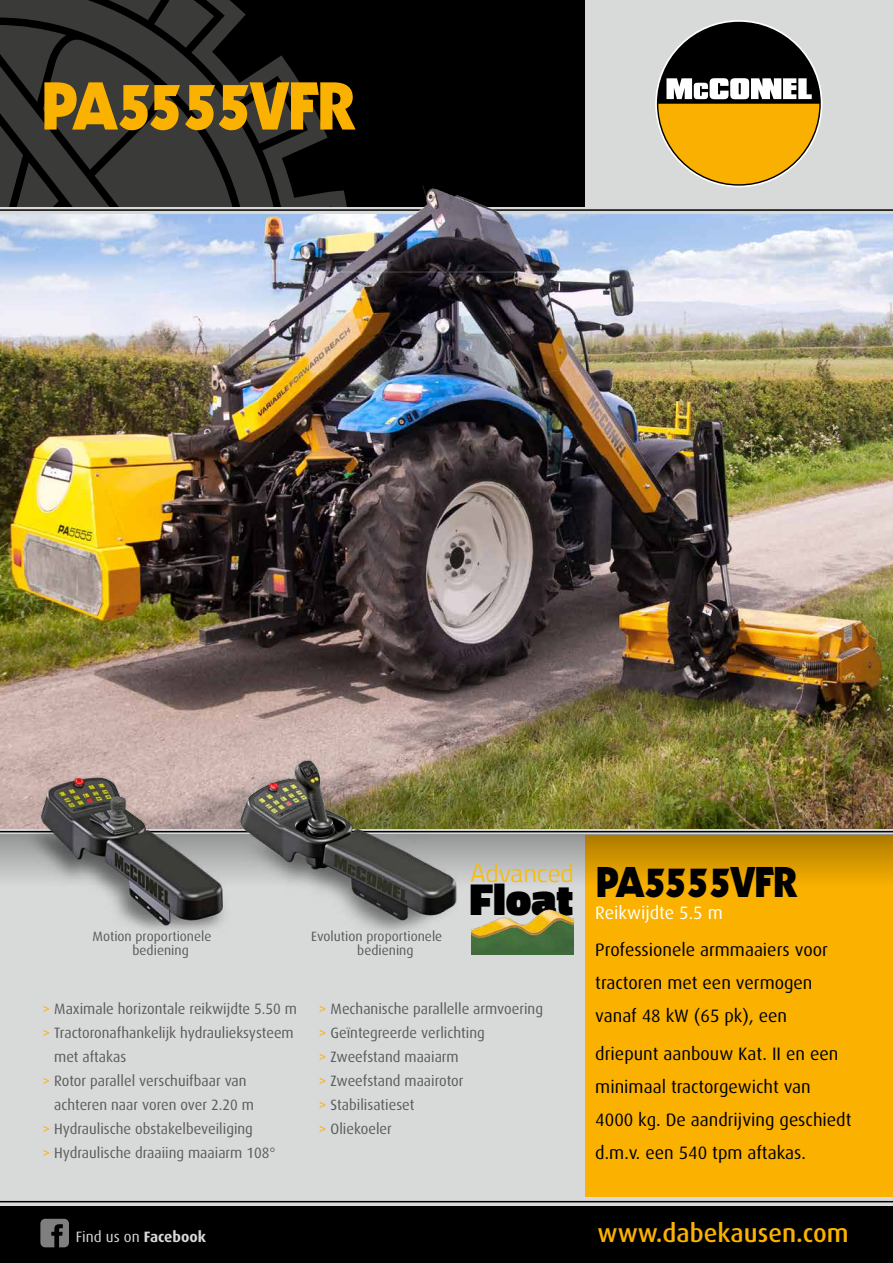
<style>
.page{position:relative;width:893px;height:1263px;background:#d8d9d9}
.page>*{position:absolute;margin:0;border:0;box-sizing:border-box;transform-origin:0 0}
.t1{font:66px "Geometric 231 BT Heavy C";letter-spacing:-.04em;color:#fab100}
.t2{font:900 45.45px "Titillium";color:#000}
.t3{font:42px "Geometric 231 BT Heavy C";letter-spacing:-.04em;color:#000}
.t4{font:500 25.5px "Dax";color:#fab100}
.t5{font:300 25.5px "Titillium";color:#fbba00}
.t6{font:18px/33px "Dax";color:#000}
.t7{font:18px "Dax";color:#fff}
.t8{font:15px/24px "Dax";color:#5a5a59}
.t9{font:15px "Dax";color:#d8d9d9}
.t10{font:13.5px/13.5px "Dax";color:#5a5a59}
.s1{color:#fab100}
.s2{font-weight:700}
</style>
<div class="page">
<img style="left:0;top:214px;width:893px;height:614px">
<div style="left:586px;top:835px;width:307px;height:362px;background:#fab100"></div>
<hr style="left:0;top:1201px;width:893px;height:1px;background:#000">
<div style="left:0;top:0;width:585px;height:206px;background:#000"></div>
<svg style="left:298px;top:80px;width:30px;height:70px"></svg>
<svg style="left:0;top:0;width:298px;height:206px"></svg>
<hr style="left:0;top:209px;width:893px;height:2px;background:#000">
<div style="left:0;top:1207px;width:893px;height:56px;background:#000"></div>
<svg style="left:0;top:835px;width:893px;height:87px"></svg>
<img style="left:177px;top:150px;width:537px;height:371px">
<svg style="left:655px;top:20px;width:167px;height:167px"></svg>
<hr style="left:0;top:831px;width:893px;height:1px;background:#000">
<svg style="left:40px;top:1219px;width:29px;height:28px"></svg>
<img style="left:509px;top:904px;width:65px;height:50px">
<img style="left:193px;top:718px;width:316px;height:237px">
<img style="left:7px;top:760px;width:247px;height:187px">
<h1 class="t1" style="left:40px;top:65px;width:317px">PA5555VFR</h1>
<p class="t10" style="left:132px;top:930px;width:81px;text-indent:-40px">Motion proportionele bediening</p>
<p class="t10" style="left:357px;top:930px;width:87px;text-indent:-46px">Evolution proportionele bediening</p>
<h3 class="t5" style="left:470px;top:854px;width:105px">Advanced</h3>
<h2 class="t2" style="left:469px;top:866px;width:106px">Float</h2>
<p class="t8" style="left:43px;top:997px;width:256px"><span class="s1">&gt;</span> Maximale horizontale reikwijdte 5.50 m</p>
<p class="t8" style="left:43px;top:1021px;width:253px"><span class="s1">&gt;</span> Tractoronafhankelijk hydraulieksysteem</p>
<p class="t8" style="left:54px;top:1045px;width:74px">met aftakas</p>
<p class="t8" style="left:43px;top:1069px;width:206px"><span class="s1">&gt;</span> Rotor parallel verschuifbaar van</p>
<p class="t8" style="left:54px;top:1093px;width:201px">achteren naar voren over 2.20 m</p>
<p class="t8" style="left:43px;top:1117px;width:212px"><span class="s1">&gt;</span> Hydraulische obstakelbeveiliging</p>
<p class="t8" style="left:43px;top:1141px;width:235px"><span class="s1">&gt;</span> Hydraulische draaiing maaiarm 108°</p>
<p class="t8" style="left:319px;top:997px;width:226px"><span class="s1">&gt;</span> Mechanische parallelle armvoering <span class="s1">&gt;</span> Geïntegreerde verlichting<br><span class="s1">&gt;</span> Zweefstand maaiarm<br><span class="s1">&gt;</span> Zweefstand maairotor<br><span class="s1">&gt;</span> Stabilisatieset<br><span class="s1">&gt;</span> Oliekoeler</p>
<h3 class="t3" style="left:595px;top:856px;width:204px">PA5555VFR</h3>
<p class="t7" style="left:595px;top:903px;width:129px">Reikwijdte 5.5 m</p>
<p class="t6" style="left:595px;top:934px;width:234px">Professionele armmaaiers voor tractoren met een vermogen vanaf 48 kW (65 pk), een</p>
<p class="t6" style="left:595px;top:1037px;width:258px">driepunt aanbouw Kat. II en een minimaal tractorgewicht van<br>4000 kg. De aandrijving geschiedt d.m.v. een 540 tpm aftakas.</p>
<p class="t9" style="left:76px;top:1229px;width:132px">Find us on <span class="s2">Facebook</span></p>
<h3 class="t4" style="left:598px;top:1218px;width:252px">www.dabekausen.com</h3>
</div>
